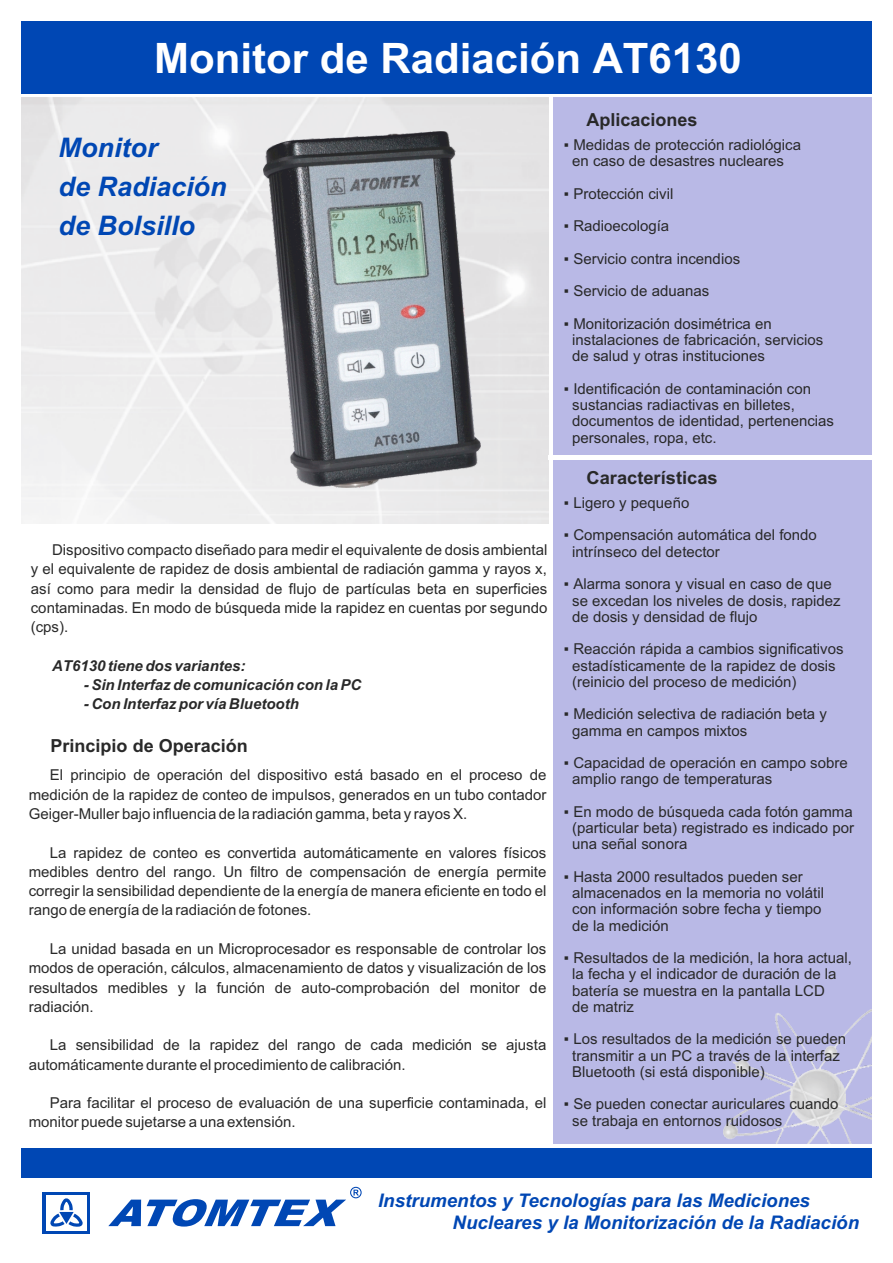
<style>
.page{position:relative;width:893px;height:1263px;background:#fff}
.page>*{position:absolute;margin:0;border:0;box-sizing:border-box;transform-origin:0 0}
.t1{font:700 42px "Arial";color:#fff}
.t2{font:italic 700 27px/39.2px "Arial";color:#0047b4}
.t3{font:italic 700 18.75px/22px "Arial";color:#0047b4}
.t4{font:700 18px "Arial";color:#292929}
.t5{font:15px/16.2px "Arial";color:#292929}
.t6{font:italic 700 15px "Arial";color:#292929}
</style>
<div class="page">
<div style="left:553px;top:98px;width:319px;height:1046px;background:#b9b9e6"></div>
<img style="left:723px;top:1010px;width:149px;height:134px">
<img style="left:21px;top:98px;width:528px;height:425px">
<div style="left:21px;top:21px;width:851px;height:73px;background:#0047b4"></div>
<div style="left:21px;top:1148px;width:851px;height:30px;background:#0047b4"></div>
<div style="left:549px;top:455px;width:323px;height:5px;background:#fff"></div>
<div style="left:350px;top:1187px;width:12px;height:11px;border:1px solid #0047b4;border-radius:50%"></div>
<div style="left:43px;top:1192px;width:47px;height:42px;background:#0047b4"></div>
<div style="left:46px;top:1195px;width:41px;height:35px;background:#fff"></div>
<svg style="left:48px;top:1199px;width:37px;height:32px"></svg>
<svg style="left:108px;top:1186px;width:251px;height:41px"></svg>
<img style="left:264px;top:132px;width:216px;height:355px">
<h1 class="t1" style="left:154px;top:42px;width:589px">Monitor de Radiación AТ6130</h1>
<h2 class="t2" style="left:59px;top:130px;width:170px">Monitor<br>de Radiación de Bolsillo</h2>
<p class="t5" style="left:31px;top:542px;width:518px;line-height:19.2px;text-align:justify;text-indent:21px">Dispositivo compacto diseñado para medir el equivalente de dosis ambiental y el equivalente de rapidez de dosis ambiental de radiación gamma y rayos x, así como para medir la densidad de flujo de partículas beta en superficies contaminadas. En modo de búsqueda mide la rapidez en cuentas por segundo (cps).</p>
<p class="t6" style="left:52px;top:660px;width:195px">AT6130 tiene dos variantes:</p>
<p class="t6" style="left:84px;top:679px;width:279px">- Sin Interfaz de comunicación con la PC</p>
<p class="t6" style="left:84px;top:698px;width:216px">- Con Interfaz por vía Bluetooth</p>
<p class="t4" style="left:51px;top:739px;width:199px">Principio de Operación</p>
<p class="t5" style="left:29px;top:767px;width:519px;line-height:19.2px;text-align:justify;text-indent:21px">El principio de operación del dispositivo está basado en el proceso de medición de la rapidez de conteo de impulsos, generados en un tubo contador Geiger-Muller bajo influencia de la radiación gamma, beta y rayos X.</p>
<p class="t5" style="left:29px;top:844px;width:519px;line-height:19.2px;text-align:justify;text-indent:21px">La rapidez de conteo es convertida automáticamente en valores físicos medibles dentro del rango. Un filtro de compensación de energía permite corregir la sensibilidad dependiente de la energía de manera eficiente en todo el rango de energía de la radiación de fotones.</p>
<p class="t5" style="left:29px;top:940px;width:519px;line-height:19.2px;text-align:justify;text-indent:21px">La unidad basada en un Microprocesador es responsable de controlar los modos de operación, cálculos, almacenamiento de datos y visualización de los resultados medibles y la función de auto-comprobación del monitor de radiación.</p>
<p class="t5" style="left:29px;top:1037px;width:519px;line-height:19.2px;text-indent:21px">La sensibilidad de la rapidez del rango de cada medición se ajusta automáticamente durante el procedimiento de calibración.</p>
<p class="t5" style="left:29px;top:1095px;width:519px;line-height:19.2px;text-indent:21px">Para facilitar el proceso de evaluación de una superficie contaminada, el monitor puede sujetarse a una extensión.</p>
<p class="t4" style="left:586px;top:113px;width:113px">Aplicaciones</p>
<p class="t5" style="left:564px;top:138px;width:239px;text-align:center">▪ Medidas de protección radiológica en caso de desastres nucleares</p>
<p class="t5" style="left:564px;top:187px;width:111px">▪ Protección civil</p>
<p class="t5" style="left:564px;top:219px;width:107px">▪ Radioecología</p>
<p class="t5" style="left:564px;top:252px;width:178px">▪ Servicio contra incendios</p>
<p class="t5" style="left:564px;top:284px;width:147px">▪ Servicio de aduanas</p>
<p class="t5" style="left:572px;top:317px;width:252px;text-indent:-8px">▪ Monitorización dosimétrica en instalaciones de fabricación, servicios de salud y otras instituciones</p>
<p class="t5" style="left:572px;top:382px;width:263px;text-indent:-8px">▪ Identificación de contaminación con sustancias radiactivas en billetes, documentos de identidad, pertenencias personales, ropa, etc.</p>
<p class="t4" style="left:586px;top:471px;width:133px">Características</p>
<p class="t5" style="left:564px;top:496px;width:127px">▪ Ligero y pequeño</p>
<p class="t5" style="left:572px;top:528px;width:246px;text-indent:-8px">▪ Compensación automática del fondo intrínseco del detector</p>
<p class="t5" style="left:572px;top:577px;width:270px;text-indent:-8px">▪ Alarma sonora y visual en caso de que se excedan los niveles de dosis, rapidez de dosis y densidad de flujo</p>
<p class="t5" style="left:572px;top:642px;width:273px;text-indent:-8px">▪ Reacción rápida a cambios significativos estadísticamente de la rapidez de dosis (reinicio del proceso de medición)</p>
<p class="t5" style="left:572px;top:707px;width:256px;text-indent:-8px">▪ Medición selectiva de radiación beta y gamma en campos mixtos</p>
<p class="t5" style="left:572px;top:756px;width:277px;text-indent:-8px">▪ Capacidad de operación en campo sobre amplio rango de temperaturas</p>
<p class="t5" style="left:572px;top:805px;width:283px;text-align:justify;text-indent:-8px">▪ En modo de búsqueda cada fotón gamma (particular beta) registrado es indicado por una señal sonora</p>
<p class="t5" style="left:572px;top:870px;width:253px;text-indent:-8px">▪ Hasta 2000 resultados pueden ser almacenados en la memoria no volátil con información sobre fecha y tiempo de la medición</p>
<p class="t5" style="left:572px;top:951px;width:281px;text-indent:-8px">▪ Resultados de la medición, la hora actual, la fecha y el indicador de duración de la batería se muestra en la pantalla LCD<br>de matriz</p>
<p class="t5" style="left:572px;top:1032px;width:275px;text-indent:-8px">▪ Los resultados de la medición se pueden transmitir a un PC a través de la interfaz<br>Bluetooth (si está disponible)</p>
<p class="t5" style="left:572px;top:1097px;width:268px;text-indent:-8px">▪ Se pueden conectar auriculares cuando se trabaja en entornos ruidosos</p>
<p class="t3" style="left:452px;top:1191px;width:408px;text-indent:-74px">Instrumentos y Tecnologías para las Mediciones<br>Nucleares y la Monitorización de la Radiación</p>
</div>
